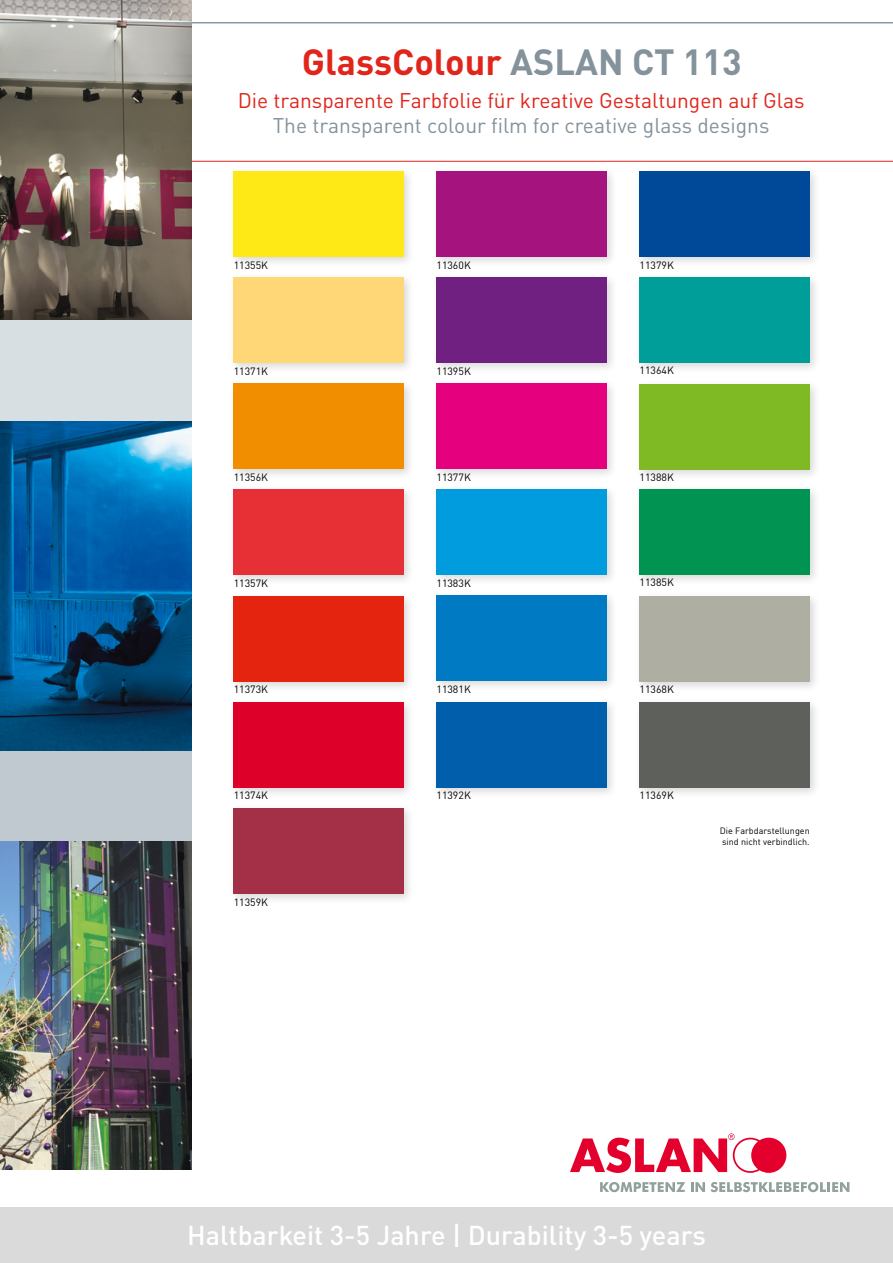
<style>
.page{position:relative;width:893px;height:1263px;background:#fff}
.page>*{position:absolute;margin:0;border:0;box-sizing:border-box;transform-origin:0 0}
.t1{font:700 36px "DIN Pro";color:#e1251b}
.t2{font:500 27px "DIN Pro";color:#fff}
.t3{font:21px "DIN Pro";color:#e1251b}
.t4{font:21px "DIN Pro";color:#83929b}
.t5{font:10.5px "DIN Pro";color:#000}
.t6{font:9px/10.8px "DIN";color:#000}
.s1{color:#83929b}
</style>
<div class="page">
<hr style="left:0;top:161px;width:893px;height:1px;background:#e1251b">
<img style="left:0;top:421px;width:191px;height:331px">
<div style="left:0;top:319px;width:191px;height:102px;background:#d8dfe3"></div>
<div style="left:0;top:752px;width:191px;height:90px;background:#bfc9cf"></div>
<img style="left:0;top:842px;width:191px;height:328px">
<img style="left:0;top:0;width:191px;height:319px">
<svg style="left:570px;top:1133px;width:216px;height:40px"></svg>
<svg style="left:600px;top:1182px;width:85px;height:10px"></svg>
<svg style="left:691px;top:1182px;width:14px;height:10px"></svg>
<svg style="left:711px;top:1182px;width:138px;height:10px"></svg>
<div style="left:0;top:1208px;width:893px;height:55px;background:#dadada"></div>
<hr style="left:0;top:22px;width:893px;height:1px;background:#83929b">
<div style="left:634px;top:166px;width:187px;height:102px;background:#000;opacity:.16"></div>
<div style="left:640px;top:172px;width:170px;height:85px;background:#004999"></div>
<div style="left:634px;top:379px;width:187px;height:101px;background:#000;opacity:.16"></div>
<div style="left:640px;top:384px;width:170px;height:85px;background:#7fba25"></div>
<div style="left:634px;top:591px;width:187px;height:102px;background:#000;opacity:.16"></div>
<div style="left:640px;top:596px;width:170px;height:85px;background:#afaea3"></div>
<div style="left:634px;top:272px;width:187px;height:102px;background:#000;opacity:.16"></div>
<div style="left:640px;top:277px;width:170px;height:85px;background:#009e98"></div>
<div style="left:634px;top:484px;width:187px;height:102px;background:#000;opacity:.16"></div>
<div style="left:640px;top:490px;width:170px;height:85px;background:#009352"></div>
<div style="left:634px;top:697px;width:187px;height:101px;background:#000;opacity:.16"></div>
<div style="left:640px;top:702px;width:170px;height:85px;background:#5e605b"></div>
<div style="left:229px;top:272px;width:186px;height:102px;background:#000;opacity:.16"></div>
<div style="left:234px;top:277px;width:170px;height:85px;background:#ffd776"></div>
<div style="left:229px;top:484px;width:186px;height:102px;background:#000;opacity:.16"></div>
<div style="left:234px;top:490px;width:170px;height:85px;background:#e72f36"></div>
<div style="left:229px;top:697px;width:186px;height:101px;background:#000;opacity:.16"></div>
<div style="left:234px;top:702px;width:170px;height:85px;background:#dd0029"></div>
<div style="left:229px;top:803px;width:186px;height:102px;background:#000;opacity:.16"></div>
<div style="left:234px;top:809px;width:170px;height:85px;background:#a33046"></div>
<div style="left:431px;top:272px;width:187px;height:102px;background:#000;opacity:.16"></div>
<div style="left:436px;top:277px;width:171px;height:85px;background:#702080"></div>
<div style="left:431px;top:484px;width:187px;height:102px;background:#000;opacity:.16"></div>
<div style="left:436px;top:490px;width:171px;height:85px;background:#009cde"></div>
<div style="left:431px;top:697px;width:187px;height:101px;background:#000;opacity:.16"></div>
<div style="left:436px;top:702px;width:171px;height:85px;background:#005eaa"></div>
<div style="left:229px;top:166px;width:186px;height:102px;background:#000;opacity:.16"></div>
<div style="left:234px;top:171px;width:170px;height:85px;background:#fee815"></div>
<div style="left:229px;top:379px;width:186px;height:101px;background:#000;opacity:.16"></div>
<div style="left:234px;top:384px;width:170px;height:85px;background:#f18e00"></div>
<div style="left:229px;top:591px;width:186px;height:101px;background:#000;opacity:.16"></div>
<div style="left:234px;top:596px;width:170px;height:85px;background:#e4240e"></div>
<div style="left:431px;top:166px;width:187px;height:101px;background:#000;opacity:.16"></div>
<div style="left:436px;top:171px;width:171px;height:85px;background:#a4137e"></div>
<div style="left:431px;top:378px;width:187px;height:102px;background:#000;opacity:.16"></div>
<div style="left:436px;top:383px;width:171px;height:85px;background:#e5007d"></div>
<div style="left:431px;top:590px;width:187px;height:102px;background:#000;opacity:.16"></div>
<div style="left:436px;top:596px;width:171px;height:85px;background:#007ac2"></div>
<h1 class="t1" style="left:302px;top:32px;width:441px">GlassColour <span class="s1">ASLAN CT 113</span></h1>
<h3 class="t3" style="left:238px;top:84px;width:568px">Die transparente Farbfolie für kreative Gestaltungen auf Glas</h3>
<h3 class="t4" style="left:273px;top:109px;width:498px">The transparent colour film for creative glass designs</h3>
<p class="t5" style="left:234px;top:256px;width:36px">11355K</p>
<p class="t5" style="left:436px;top:256px;width:36px">11360K</p>
<p class="t5" style="left:640px;top:256px;width:36px">11379K</p>
<p class="t5" style="left:234px;top:363px;width:36px">11371K</p>
<p class="t5" style="left:436px;top:362px;width:36px">11395K</p>
<p class="t5" style="left:640px;top:362px;width:36px">11364K</p>
<p class="t5" style="left:234px;top:469px;width:36px">11356K</p>
<p class="t5" style="left:436px;top:469px;width:36px">11377K</p>
<p class="t5" style="left:640px;top:469px;width:36px">11388K</p>
<p class="t5" style="left:234px;top:575px;width:36px">11357K</p>
<p class="t5" style="left:436px;top:575px;width:36px">11383K</p>
<p class="t5" style="left:640px;top:574px;width:36px">11385K</p>
<p class="t5" style="left:234px;top:681px;width:36px">11373K</p>
<p class="t5" style="left:436px;top:681px;width:36px">11381K</p>
<p class="t5" style="left:640px;top:681px;width:36px">11368K</p>
<p class="t5" style="left:234px;top:787px;width:36px">11374K</p>
<p class="t5" style="left:436px;top:787px;width:36px">11392K</p>
<p class="t5" style="left:640px;top:787px;width:36px">11369K</p>
<p class="t6" style="left:720px;top:825px;width:91px">Die Farbdarstellungen sind nicht verbindlich.</p>
<p class="t5" style="left:234px;top:894px;width:36px">11359K</p>
<h2 class="t2" style="left:187px;top:1213px;width:520px">Haltbarkeit 3-5 Jahre | Durability 3-5 years</h2>
</div>
